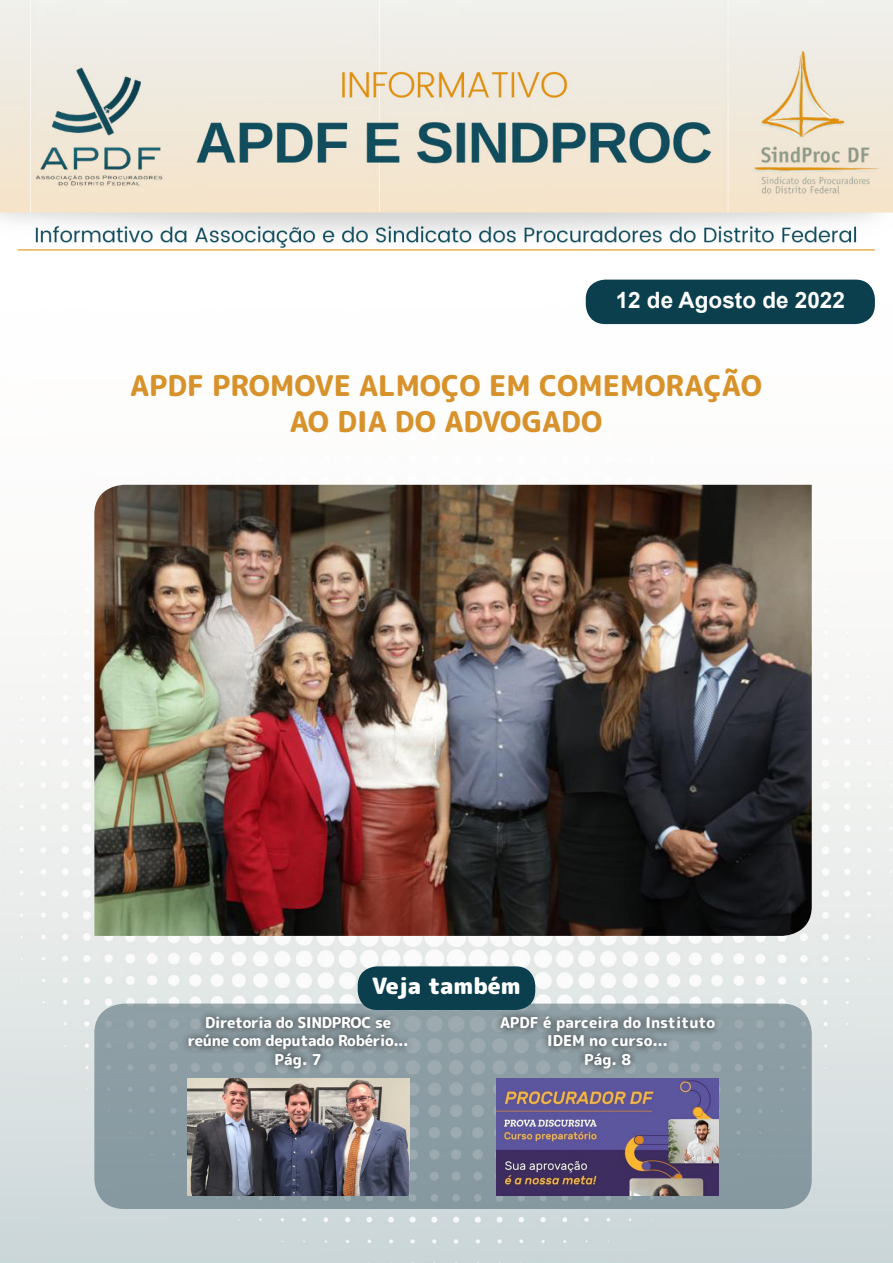
<style>
.page{position:relative;width:893px;height:1263px;background:#fff}
.page>*{position:absolute;margin:0;border:0;box-sizing:border-box;transform-origin:0 0}
.t1{font:800 28.5px "Rounded Mplus 1 c";color:#d8922b}
.t2{font:700 22.5px "Arial";color:#fff}
.t3{font:900 22.5px "Rounded Mplus 1 c";color:#fff}
.t4{font:800 15px/18px "Rounded Mplus 1 c";letter-spacing:-.02em;color:#fff;text-align:center}
.t5{font:800 15px/18px "Rounded Mplus 1 c";color:#fff;text-align:center}
</style>
<div class="page">
<img style="left:0;top:1px;width:893px;height:1262px">
<div style="left:586px;top:280px;width:289px;height:44px;background:#0b3f4e;border-radius:20px"></div>
<svg style="left:94px;top:1003px;width:718px;height:206px;background:#8c9da4"></svg>
<div style="left:358px;top:966px;width:177px;height:44px;background:#0b3f4e;border-radius:20px"></div>
<img style="left:94px;top:485px;width:718px;height:451px">
<div style="left:181px;top:1010px;width:234px;height:66px;background:#000;opacity:.75"></div>
<img style="left:188px;top:1079px;width:221px;height:116px">
<div style="left:493px;top:1009px;width:230px;height:67px;background:#000;opacity:.75"></div>
<img style="left:497px;top:1079px;width:222px;height:116px">
<h2 class="t2" style="left:616px;top:284px;width:231px">12 de Agosto de 2022</h2>
<h1 class="t1" style="left:130px;top:366px;width:102px">APDF pro</h1>
<h1 class="t1" style="left:270px;top:366px;width:395px">move almoço em comemora</h1>
<h1 class="t1" style="left:703px;top:366px;width:56px">ção</h1>
<h1 class="t1" style="left:290px;top:402px;width:273px">ao Dia do Advogado</h1>
<h2 class="t3" style="left:372px;top:970px;width:150px">Veja também</h2>
<p class="t4" style="left:188px;top:1014px;width:222px">Diretoria do SINDPROC se reúne com deputado Robério...<br>Pág. 7</p>
<p class="t5" style="left:500px;top:1014px;width:217px">APDF é parceira do Instituto<br>IDEM no curso...<br>Pág. 8</p>
</div>
